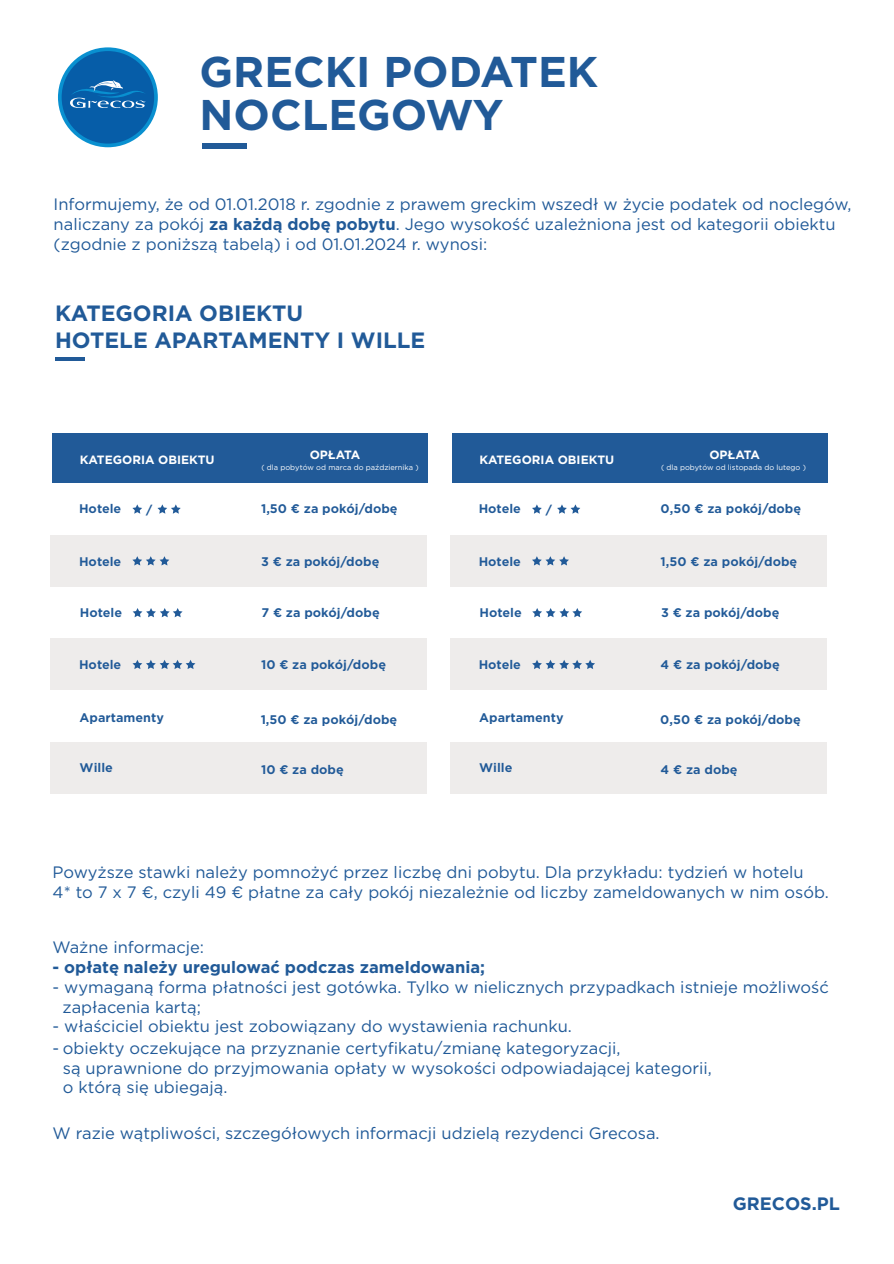
<style>
.page{position:relative;width:894px;height:1264px;background:#fff}
.page>*{position:absolute;margin:0;border:0;box-sizing:border-box;transform-origin:0 0}
.t1{font:700 42.9px/42.9px "Gotham";color:#215a98}
.t2{font:700 22.05px/26.5px "Gotham";color:#215a98}
.t3{font:700 18px "Gotham";color:#215a98}
.t4{font:16.5px/19.8px "Gotham";color:#215a98}
.t5{font:700 16.5px "Gotham";color:#215a98}
.t6{font:700 12px "Gotham S Sm";color:#215a98}
.t7{font:700 12px "Gotham";color:#fff}
.t8{font:700 11.7px "Gotham";color:#215a98}
.t9{font:7.5px "Gotham";color:#fff}
.s1{font-weight:700}
</style>
<div class="page">
<div style="left:52px;top:433px;width:376px;height:52px;background:#215a98"></div>
<div style="left:50px;top:483px;width:378px;height:52px;background:#fff"></div>
<div style="left:51px;top:535px;width:376px;height:51px;background:#eeeceb"></div>
<div style="left:51px;top:638px;width:376px;height:52px;background:#eeeceb"></div>
<div style="left:51px;top:741px;width:376px;height:52px;background:#eeeceb"></div>
<svg style="left:132px;top:556px;width:37px;height:9px"></svg>
<svg style="left:133px;top:608px;width:49px;height:9px"></svg>
<svg style="left:132px;top:660px;width:63px;height:9px"></svg>
<svg style="left:132px;top:504px;width:10px;height:9px"></svg>
<svg style="left:157px;top:504px;width:24px;height:9px"></svg>
<div style="left:452px;top:433px;width:375px;height:52px;background:#215a98"></div>
<div style="left:449px;top:483px;width:378px;height:52px;background:#fff"></div>
<div style="left:450px;top:535px;width:376px;height:51px;background:#eeeceb"></div>
<div style="left:450px;top:638px;width:376px;height:52px;background:#eeeceb"></div>
<div style="left:450px;top:741px;width:376px;height:52px;background:#eeeceb"></div>
<svg style="left:532px;top:556px;width:37px;height:9px"></svg>
<svg style="left:532px;top:608px;width:50px;height:9px"></svg>
<svg style="left:532px;top:660px;width:63px;height:9px"></svg>
<svg style="left:532px;top:504px;width:9px;height:9px"></svg>
<svg style="left:557px;top:504px;width:23px;height:9px"></svg>
<svg style="left:58px;top:47px;width:100px;height:100px"></svg>
<hr style="left:55px;top:357px;width:30px;height:4px;background:#215a98">
<div style="left:202px;top:143px;width:44px;height:6px;background:#215a98"></div>
<h1 class="t1" style="left:200px;top:50px;width:400px">GRECKI PODATEK<br>NOCLEGOWY</h1>
<p class="t4" style="left:54px;top:194px;width:799px">Informujemy, że od 01.01.2018 r. zgodnie z prawem greckim wszedł w życie podatek od noclegów, naliczany za pokój <span class="s1">za każdą dobę pobytu</span>. Jego wysokość uzależniona jest od kategorii obiektu (zgodnie z poniższą tabelą) i od 01.01.2024 r. wynosi:</p>
<h2 class="t2" style="left:55px;top:300px;width:371px">KATEGORIA OBIEKTU<br>HOTELE APARTAMENTY I WILLE</h2>
<p class="t7" style="left:310px;top:447px;width:52px">OPŁATA</p>
<p class="t9" style="left:261px;top:463px;width:159px">( dla pobytów od marca do października )</p>
<p class="t7" style="left:80px;top:452px;width:136px">KATEGORIA OBIEKTU</p>
<p class="t8" style="left:146px;top:501px;width:8px">/</p>
<p class="t6" style="left:261px;top:500px;width:138px">1,50 € za pokój/dobę</p>
<p class="t6" style="left:79px;top:500px;width:44px">Hotele</p>
<p class="t7" style="left:709px;top:447px;width:52px">OPŁATA</p>
<p class="t9" style="left:661px;top:463px;width:146px">( dla pobytów od listopada do lutego )</p>
<p class="t7" style="left:479px;top:452px;width:136px">KATEGORIA OBIEKTU</p>
<p class="t8" style="left:545px;top:501px;width:8px">/</p>
<p class="t6" style="left:660px;top:500px;width:142px">0,50 € za pokój/dobę</p>
<p class="t6" style="left:478px;top:500px;width:44px">Hotele</p>
<p class="t6" style="left:79px;top:553px;width:44px">Hotele</p>
<p class="t6" style="left:80px;top:604px;width:44px">Hotele</p>
<p class="t6" style="left:261px;top:553px;width:120px">3 € za pokój/dobę</p>
<p class="t6" style="left:261px;top:604px;width:120px">7 € za pokój/dobę</p>
<p class="t6" style="left:478px;top:553px;width:44px">Hotele</p>
<p class="t6" style="left:479px;top:604px;width:44px">Hotele</p>
<p class="t6" style="left:660px;top:553px;width:138px">1,50 € za pokój/dobę</p>
<p class="t6" style="left:661px;top:604px;width:120px">3 € za pokój/dobę</p>
<p class="t6" style="left:79px;top:656px;width:44px">Hotele</p>
<p class="t6" style="left:261px;top:656px;width:126px">10 € za pokój/dobę</p>
<p class="t6" style="left:478px;top:656px;width:44px">Hotele</p>
<p class="t6" style="left:660px;top:656px;width:121px">4 € za pokój/dobę</p>
<p class="t6" style="left:80px;top:709px;width:86px">Apartamenty</p>
<p class="t6" style="left:80px;top:759px;width:35px">Wille</p>
<p class="t6" style="left:261px;top:761px;width:84px">10 € za dobę</p>
<p class="t6" style="left:260px;top:711px;width:138px">1,50 € za pokój/dobę</p>
<p class="t6" style="left:479px;top:709px;width:86px">Apartamenty</p>
<p class="t6" style="left:479px;top:759px;width:35px">Wille</p>
<p class="t6" style="left:660px;top:761px;width:78px">4 € za dobę</p>
<p class="t6" style="left:660px;top:711px;width:142px">0,50 € za pokój/dobę</p>
<p class="t4" style="left:53px;top:861px;width:777px">Powyższe stawki należy pomnożyć przez liczbę dni pobytu. Dla przykładu: tydzień w hotelu<br>4* to 7 x 7 €, czyli 49 € płatne za cały pokój niezależnie od liczby zameldowanych w nim osób.</p>
<p class="t4" style="left:53px;top:936px;width:153px">Ważne informacje:</p>
<p class="t5" style="left:53px;top:956px;width:434px">- opłatę należy uregulować podczas zameldowania;</p>
<p class="t4" style="left:62px;top:976px;width:767px;text-indent:-10px">- wymaganą forma płatności jest gotówka. Tylko w nielicznych przypadkach istnieje możliwość zapłacenia kartą;</p>
<p class="t4" style="left:53px;top:1016px;width:520px">- właściciel obiektu jest zobowiązany do wystawienia rachunku.</p>
<p class="t4" style="left:63px;top:1037px;width:650px;text-indent:-10px">- obiekty oczekujące na przyznanie certyfikatu/zmianę kategoryzacji,<br>są uprawnione do przyjmowania opłaty w wysokości odpowiadającej kategorii, o którą się ubiegają.</p>
<p class="t4" style="left:53px;top:1122px;width:608px">W razie wątpliwości, szczegółowych informacji udzielą rezydenci Grecosa.</p>
<p class="t3" style="left:732px;top:1190px;width:109px">GRECOS.PL</p>
</div>
